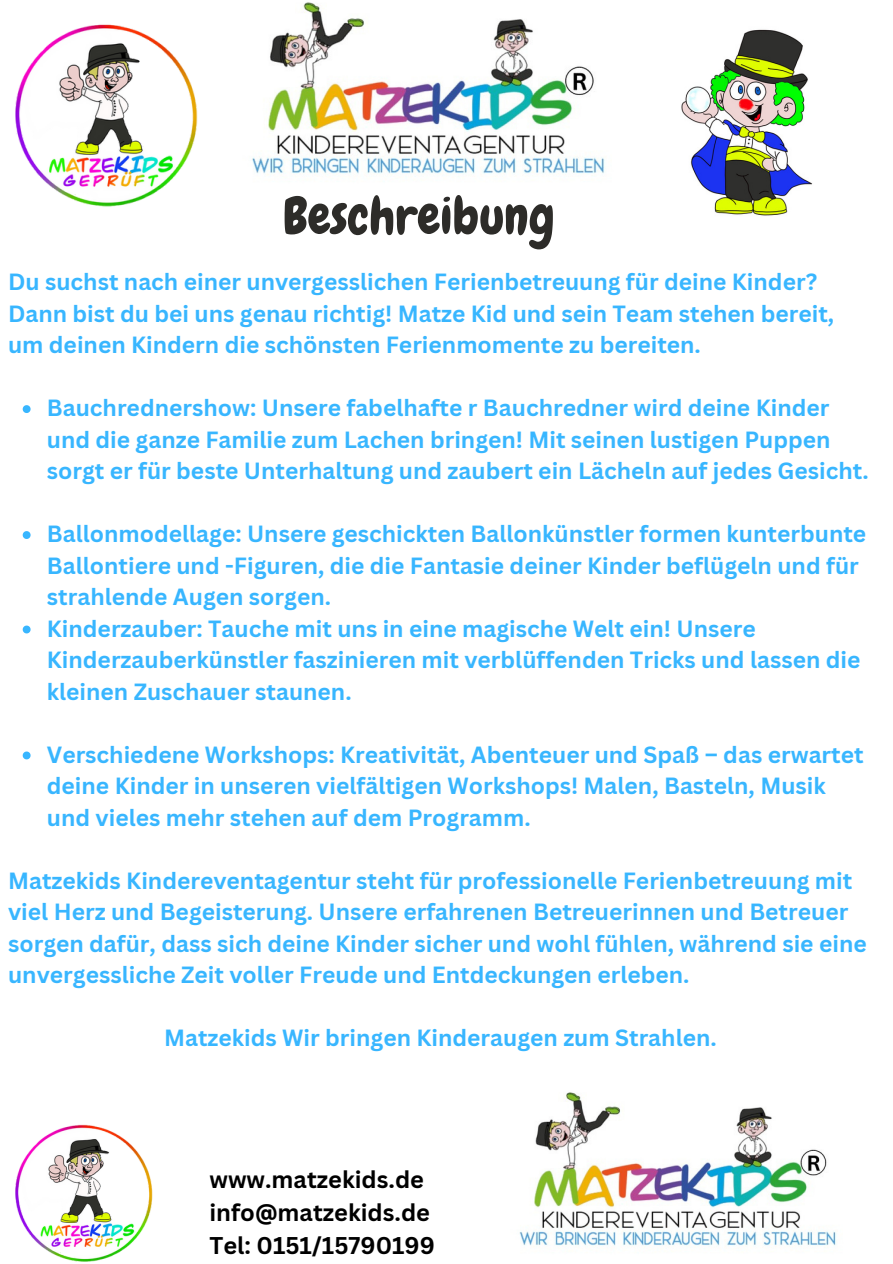
<style>
.page{position:relative;width:893px;height:1264px;background:#fff}
.page>*{position:absolute;margin:0;border:0;box-sizing:border-box;transform-origin:0 0}
.t1{font:51.6px "Chewy";color:#2d2c29}
.t2{font:700 23.55px "Canva Sans";color:#000}
.t3{font:700 22.8px/31.5px "Canva Sans";color:#38b6ff}
</style>
<div class="page">
<img style="left:252px;top:2px;width:353px;height:175px">
<img style="left:519px;top:1092px;width:317px;height:155px">
<svg style="left:23px;top:405px;width:8px;height:8px"></svg>
<svg style="left:23px;top:531px;width:8px;height:8px"></svg>
<svg style="left:23px;top:625px;width:8px;height:8px"></svg>
<svg style="left:23px;top:751px;width:8px;height:8px"></svg>
<img style="left:15px;top:1124px;width:138px;height:138px">
<img style="left:15px;top:24px;width:183px;height:183px">
<img style="left:681px;top:29px;width:132px;height:187px">
<p class="t1" style="left:283px;top:183px;width:273px">Beschreibung</p>
<p class="t3" style="left:8px;top:266px;width:827px">Du suchst nach einer unvergesslichen Ferienbetreuung für deine Kinder?<br>Dann bist du bei uns genau richtig! Matze Kid und sein Team stehen bereit, um deinen Kindern die schönsten Ferienmomente zu bereiten.</p>
<p class="t3" style="left:47px;top:392px;width:823px">Bauchrednershow: Unsere fabelhafte r Bauchredner wird deine Kinder und die ganze Familie zum Lachen bringen! Mit seinen lustigen Puppen sorgt er für beste Unterhaltung und zaubert ein Lächeln auf jedes Gesicht.</p>
<p class="t3" style="left:47px;top:517px;width:820px">Ballonmodellage: Unsere geschickten Ballonkünstler formen kunterbunte<br>Ballontiere und -Figuren, die die Fantasie deiner Kinder beflügeln und für strahlende Augen sorgen.</p>
<p class="t3" style="left:47px;top:612px;width:815px">Kinderzauber: Tauche mit uns in eine magische Welt ein! Unsere<br>Kinderzauberkünstler faszinieren mit verblüffenden Tricks und lassen die kleinen Zuschauer staunen.</p>
<p class="t3" style="left:47px;top:738px;width:818px">Verschiedene Workshops: Kreativität, Abenteuer und Spaß – das erwartet deine Kinder in unseren vielfältigen Workshops! Malen, Basteln, Musik und vieles mehr stehen auf dem Programm.</p>
<p class="t3" style="left:8px;top:864px;width:860px">Matzekids Kindereventagentur steht für professionelle Ferienbetreuung mit viel Herz und Begeisterung. Unsere erfahrenen Betreuerinnen und Betreuer sorgen dafür, dass sich deine Kinder sicher und wohl fühlen, während sie eine unvergessliche Zeit voller Freude und Entdeckungen erleben.</p>
<p class="t3" style="left:164px;top:1021px;width:554px">Matzekids Wir bringen Kinderaugen zum Strahlen.</p>
<p class="t2" style="left:209px;top:1163px;width:216px">www.matzekids.de</p>
<p class="t2" style="left:209px;top:1195px;width:222px">info@matzekids.de</p>
<p class="t2" style="left:209px;top:1228px;width:227px">Tel: 0151/15790199</p>
</div>
